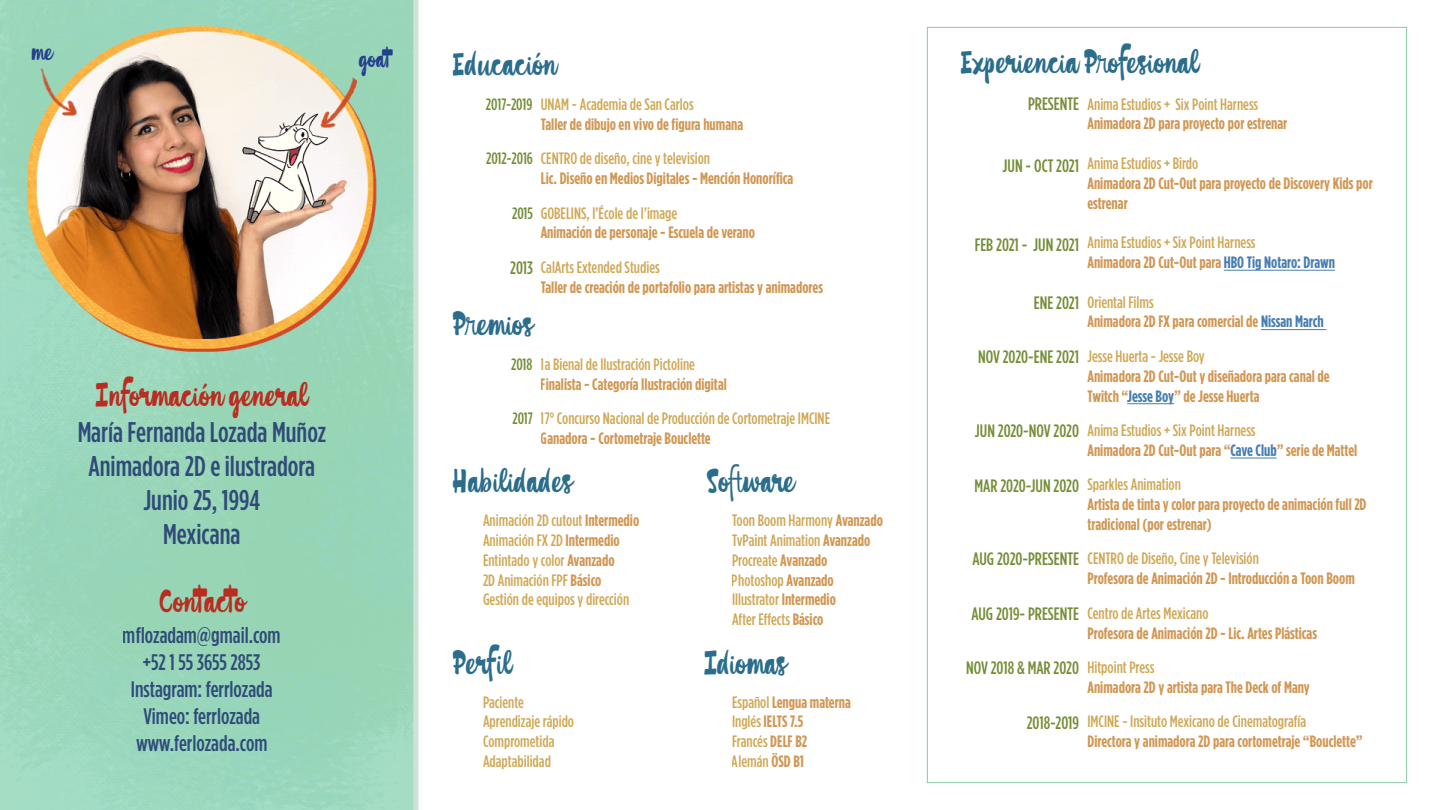
<style>
.page{position:relative;width:1440px;height:810px;background:#fff}
.page>*{position:absolute;margin:0;border:0;box-sizing:border-box;transform-origin:0 0}
.t1{font:30px "French Bulldog Script";color:#2b6d8c}
.t2{font:30px "French Bulldog Script";color:#ba2c20}
.t3{font:500 28.5px/34.2px "Gotham Condensed";color:#152869;text-align:center}
.t4{font:500 22.5px/27px "Gotham Condensed";color:#152869;text-align:center}
.t5{font:22.5px "French Bulldog Script";color:#253f8e}
.t6{font:500 18px "Gotham Condensed";color:#758d38}
.t7{font:700 16.5px/19.8px "Gotham Condensed";color:#c57d29}
.t8{font:500 16.5px/19.8px "Gotham Condensed";color:#c4922b}
.t9{font:500 16.5px "Gotham Condensed";color:#758d38}
.s1{font-size:18px;color:#758d38}
.s2{font-weight:700;color:#c57d29}
.s3{font-weight:500;color:#c4922b}
.s4{font-weight:700;color:#175d9e}
.s5{color:#175d9e}
</style>
<div class="page">
<img style="left:0;top:0;width:1408px;height:810px">
<hr style="left:1224px;top:270px;width:111px;height:1px;background:#175d9e">
<hr style="left:1261px;top:329px;width:65px;height:1px;background:#175d9e">
<hr style="left:1127px;top:404px;width:47px;height:1px;background:#175d9e">
<hr style="left:1230px;top:458px;width:47px;height:1px;background:#175d9e">
<p class="t5" style="left:30px;top:39px;width:23px">me</p>
<p class="t5" style="left:359px;top:46px;width:33px">goat</p>
<p class="t2" style="left:96px;top:378px;width:212px">Información general</p>
<h2 class="t3" style="left:77px;top:414px;width:250px">María Fernanda Lozada Muñoz<br>Animadora 2D e ilustradora<br>Junio 25, 1994<br>Mexicana</h2>
<p class="t2" style="left:159px;top:584px;width:88px">Contacto</p>
<h3 class="t4" style="left:123px;top:621px;width:159px">mflozadam@gmail.com +52 1 55 3655 2853<br>Instagram: ferrlozada<br>Vimeo: ferrlozada www.ferlozada.com</h3>
<p class="t1" style="left:452px;top:47px;width:105px">Educación</p>
<p class="t1" style="left:960px;top:45px;width:239px">Experiencia Profesional</p>
<p class="t9" style="left:486px;top:95px;width:48px">2017-2019</p>
<p class="t8" style="left:541px;top:94px;width:154px">UNAM - Academia de San Carlos</p>
<p class="t7" style="left:541px;top:114px;width:204px">Taller de dibujo en vivo de figura humana</p>
<p class="t8" style="left:541px;top:148px;width:171px">CENTRO de diseño, cine y television</p>
<p class="t7" style="left:541px;top:168px;width:254px">Lic. Diseño en Medios Digitales - Mención Honorífica</p>
<p class="t8" style="left:541px;top:203px;width:138px">GOBELINS, l’École de l’image</p>
<p class="t7" style="left:541px;top:222px;width:216px">Animación de personaje - Escuela de verano</p>
<p class="t7" style="left:541px;top:277px;width:284px">Taller de creación de portafolio para artistas y animadores</p>
<p class="t9" style="left:486px;top:148px;width:48px">2012-2016</p>
<p class="t9" style="left:512px;top:204px;width:22px">2015</p>
<p class="t8" style="left:510px;top:257px;width:151px"><span class="s1">2013</span> CalArts Extended Studies</p>
<p class="t1" style="left:452px;top:308px;width:82px">Premios</p>
<p class="t9" style="left:511px;top:355px;width:23px">2018</p>
<p class="t9" style="left:512px;top:409px;width:22px">2017</p>
<p class="t8" style="left:541px;top:354px;width:156px">1a Bienal de Ilustración Pictoline</p>
<p class="t7" style="left:541px;top:374px;width:188px">Finalista - Categoría Ilustración digital</p>
<p class="t8" style="left:541px;top:409px;width:291px">17° Concurso Nacional de Producción de Cortometraje IMCINE</p>
<p class="t7" style="left:541px;top:428px;width:171px">Ganadora - Cortometraje Bouclette</p>
<p class="t1" style="left:452px;top:464px;width:121px">Habilidades</p>
<p class="t8" style="left:483px;top:510px;width:158px">Animación 2D cutout <span class="s2">Intermedio<br></span>Animación FX 2D <span class="s2">Intermedio<br></span>Entintado y color <span class="s2">Avanzado<br></span>2D Animación FPF <span class="s2">Básico<br></span>Gestión de equipos y dirección</p>
<p class="t1" style="left:452px;top:646px;width:60px">Perfil</p>
<p class="t8" style="left:483px;top:692px;width:93px">Paciente<br>Aprendizaje rápido<br>Comprometida<br>Adaptabilidad</p>
<p class="t1" style="left:706px;top:464px;width:89px">Software</p>
<p class="t8" style="left:732px;top:510px;width:152px">Toon Boom Harmony <span class="s2">Avanzado<br></span>TvPaint Animation <span class="s2">Avanzado<br></span>Procreate <span class="s2">Avanzado<br></span>Photoshop <span class="s2">Avanzado<br></span>Illustrator <span class="s2">Intermedio<br></span>After Effects <span class="s2">Básico</span></p>
<p class="t1" style="left:705px;top:646px;width:83px">Idiomas</p>
<p class="t7" style="left:732px;top:691px;width:120px"><span class="s3">Español</span> Lengua materna<br><span class="s3">Inglés</span> IELTS 7.5<br><span class="s3">Francés</span> DELF B2<br><span class="s3">Alemán</span> ÖSD B1</p>
<p class="t6" style="left:1028px;top:94px;width:52px">PRESENTE</p>
<p class="t6" style="left:1003px;top:155px;width:78px">JUN - OCT 2021</p>
<p class="t6" style="left:975px;top:234px;width:106px">FEB 2021 - JUN 2021</p>
<p class="t6" style="left:1034px;top:292px;width:47px">ENE 2021</p>
<p class="t6" style="left:978px;top:346px;width:102px">NOV 2020-ENE 2021</p>
<p class="t6" style="left:975px;top:420px;width:106px">JUN 2020-NOV 2020</p>
<p class="t6" style="left:974px;top:475px;width:106px">MAR 2020-JUN 2020</p>
<p class="t6" style="left:972px;top:549px;width:108px">AUG 2020-PRESENTE</p>
<p class="t6" style="left:971px;top:603px;width:109px">AUG 2019- PRESENTE</p>
<p class="t6" style="left:966px;top:657px;width:114px">NOV 2018 &amp; MAR 2020</p>
<p class="t6" style="left:1027px;top:712px;width:54px">2018-2019</p>
<p class="t8" style="left:1088px;top:94px;width:172px">Anima Estudios + Six Point Harness</p>
<p class="t7" style="left:1088px;top:113px;width:201px">Animadora 2D para proyecto por estrenar</p>
<p class="t8" style="left:1088px;top:153px;width:112px">Anima Estudios + Birdo</p>
<p class="t7" style="left:1088px;top:173px;width:287px">Animadora 2D Cut-Out para proyecto de Discovery Kids por estrenar</p>
<p class="t8" style="left:1088px;top:232px;width:249px">Anima Estudios + Six Point Harness<br><span class="s2">Animadora 2D Cut-Out para</span> <span class="s4">HBO Tig Notaro: Drawn</span></p>
<p class="t7" style="left:1088px;top:292px;width:238px"><span class="s3">Oriental Films<br></span>Animadora 2D FX para comercial de <span class="s5">Nissan March</span></p>
<p class="t8" style="left:1088px;top:346px;width:119px">Jesse Huerta - Jesse Boy</p>
<p class="t7" style="left:1088px;top:366px;width:244px">Animadora 2D Cut-Out y diseñadora para canal de<br>Twitch “<span class="s5">Jesse Boy</span>” de Jesse Huerta</p>
<p class="t7" style="left:1088px;top:420px;width:271px"><span class="s3">Anima Estudios + Six Point Harness<br></span>Animadora 2D Cut-Out para “<span class="s5">Cave Club</span>” serie de Mattel</p>
<p class="t8" style="left:1088px;top:475px;width:95px">Sparkles Animation</p>
<p class="t7" style="left:1088px;top:494px;width:281px">Artista de tinta y color para proyecto de animación full 2D tradicional (por estrenar)</p>
<p class="t8" style="left:1088px;top:549px;width:173px">CENTRO de Diseño, Cine y Televisión</p>
<p class="t7" style="left:1088px;top:568px;width:269px">Profesora de Animación 2D - Introducción a Toon Boom</p>
<p class="t8" style="left:1088px;top:603px;width:123px">Centro de Artes Mexicano</p>
<p class="t7" style="left:1088px;top:622px;width:231px">Profesora de Animación 2D - Lic. Artes Plásticas</p>
<p class="t8" style="left:1088px;top:657px;width:68px">Hitpoint Press</p>
<p class="t7" style="left:1088px;top:677px;width:224px">Animadora 2D y artista para The Deck of Many</p>
<p class="t8" style="left:1088px;top:712px;width:220px">IMCINE - Insituto Mexicano de Cinematografía</p>
<p class="t7" style="left:1088px;top:731px;width:277px">Directora y animadora 2D para cortometraje “Bouclette”</p>
</div>
